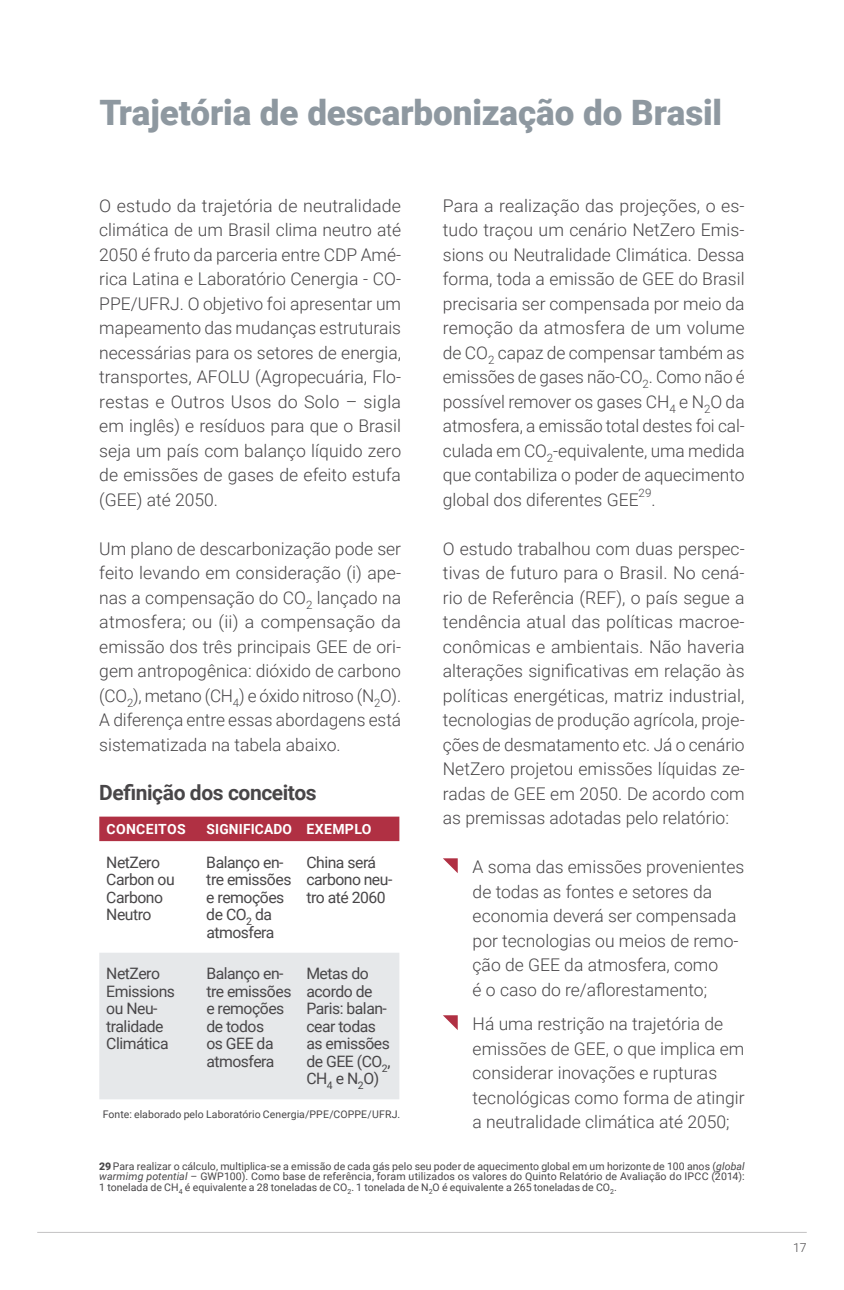
<style>
.page{position:relative;width:844px;height:1290px;background:#fff}
.page>*{position:absolute;margin:0;border:0;box-sizing:border-box;transform-origin:0 0}
.t1{font:900 35px "Roboto";letter-spacing:-.005em;color:#8e98a0}
.t2{font:700 21px "Roboto";letter-spacing:-.02em;color:#484648}
.t3{font:300 17.5px/24.5px "Roboto";color:#484648;text-align:justify}
.t4{font:15.75px/17.5px "Roboto";letter-spacing:-.03em;color:#484648}
.t5{font:700 14px "Roboto";letter-spacing:.015em;color:#fff}
.t6{font:300 12.25px "Roboto";color:#484648}
.t7{font:300 11.55px "Roboto";color:#484648}
.t8{font:10.5px/10.5px "Roboto";letter-spacing:.005em;color:#484648;text-align:justify}
.s1{font-weight:900}
.s2{font-style:italic}
</style>
<div class="page">
<hr style="left:37px;top:1232px;width:769px;height:1px;background:#c3c2c3">
<div style="left:99px;top:816px;width:300px;height:25px;background:#b03043"></div>
<div style="left:99px;top:953px;width:300px;height:146px;background:#e6e8ea"></div>
<svg style="left:443px;top:858px;width:14px;height:15px"></svg>
<svg style="left:443px;top:1015px;width:14px;height:15px"></svg>
<h1 class="t1" style="left:100px;top:89px;width:624px">Trajetória de descarbonização do Brasil</h1>
<p class="t3" style="left:99px;top:192px;width:303px">O estudo da trajetória de neutralidade climática de um Brasil clima neutro até 2050 é fruto da parceria entre CDP Amé&shy;rica Latina e Laboratório Cenergia - CO-PPE/UFRJ. O objetivo foi apresentar um mapeamento das mudanças estruturais necessárias para os setores de energia, transportes, AFOLU (Agropecuária, Flo&shy;restas e Outros Usos do Solo – sigla em inglês) e resíduos para que o Brasil seja um país com balanço líquido zero de emissões de gases de efeito estufa (GEE) até 2050.</p>
<p class="t3" style="left:99px;top:535px;width:303px">Um plano de descarbonização pode ser feito levando em consideração (i) ape&shy;nas a compensação do CO<sub>2</sub> lançado na atmosfera; ou (ii) a compensação da emissão dos três principais GEE de ori&shy;gem antropogênica: dióxido de carbono (CO<sub>2</sub>), metano (CH<sub>4</sub>) e óxido nitroso (N<sub>2</sub>O).<br>A diferença entre essas abordagens está sistematizada na tabela abaixo.</p>
<p class="t2" style="left:99px;top:777px;width:219px">Definição dos conceitos</p>
<p class="t5" style="left:106px;top:819px;width:81px">CONCEITOS</p>
<p class="t5" style="left:206px;top:819px;width:166px">SIGNIFICADO EXEMPLO</p>
<p class="t4" style="left:106px;top:853px;width:70px">NetZero<br>Carbon ou<br>Carbono<br>Neutro</p>
<p class="t4" style="left:206px;top:853px;width:87px">Balanço en&shy;tre emissões e remoções de CO<sub>2</sub> da atmosfera</p>
<p class="t4" style="left:306px;top:853px;width:87px">China será carbono neu&shy;tro até 2060</p>
<p class="t4" style="left:106px;top:964px;width:70px">NetZero<br>Emissions ou Neu&shy;tralidade<br>Climática</p>
<p class="t4" style="left:206px;top:964px;width:87px">Balanço en&shy;tre emissões e remoções de todos<br>os GEE da atmosfera</p>
<p class="t4" style="left:306px;top:964px;width:86px">Metas do acordo de<br>Paris: balan&shy;cear todas as emissões de GEE (CO<sub>2</sub>,<br>CH<sub>4</sub> e N<sub>2</sub>O)</p>
<p class="t8" style="left:103px;top:1109px;width:299px">Fonte: elaborado pelo Laboratório Cenergia/PPE/COPPE/UFRJ.</p>
<p class="t3" style="left:442px;top:192px;width:303px">Para a realização das projeções, o es&shy;tudo traçou um cenário NetZero Emis&shy;sions ou Neutralidade Climática. Dessa forma, toda a emissão de GEE do Brasil precisaria ser compensada por meio da remoção da atmosfera de um volume de CO<sub>2</sub> capaz de compensar também as emissões de gases não-CO<sub>2</sub>. Como não é possível remover os gases CH<sub>4</sub> e N<sub>2</sub>O da atmosfera, a emissão total destes foi cal&shy;culada em CO<sub>2</sub>-equivalente, uma medida que contabiliza o poder de aquecimento global dos diferentes GEE</p>
<p class="t7" style="left:638px;top:485px;width:14px">29</p>
<p class="t3" style="left:651px;top:486px;width:6px">.</p>
<p class="t3" style="left:442px;top:535px;width:303px">O estudo trabalhou com duas perspec&shy;tivas de futuro para o Brasil. No cená&shy;rio de Referência (REF), o país segue a tendência atual das políticas macroe&shy;conômicas e ambientais. Não haveria alterações significativas em relação às políticas energéticas, matriz industrial, tecnologias de produção agrícola, proje&shy;ções de desmatamento etc. Já o cenário NetZero projetou emissões líquidas ze&shy;radas de GEE em 2050. De acordo com as premissas adotadas pelo relatório:</p>
<p class="t3" style="left:472px;top:854px;width:273px;text-align:left">A soma das emissões provenientes de todas as fontes e setores da economia deverá ser compensada por tecnologias ou meios de remo&shy;ção de GEE da atmosfera, como<br>é o caso do re/aflorestamento;</p>
<p class="t3" style="left:472px;top:1011px;width:273px;text-align:left">Há uma restrição na trajetória de emissões de GEE, o que implica em considerar inovações e rupturas tecnológicas como forma de atingir a neutralidade climática até 2050;</p>
<p class="t8" style="left:99px;top:1160px;width:646px"><span class="s1">29</span>Para realizar o cálculo, multiplica-se a emissão de cada gás pelo seu poder de aquecimento global em um horizonte de 100 anos (<span class="s2">global warmimg potential</span> – GWP100). Como base de referência, foram utilizados os valores do Quinto Relatório de Avaliação do IPCC (2014):<br>1 tonelada de CH<sub>4</sub> é equivalente a 28 toneladas de CO<sub>2</sub>. 1 tonelada de N<sub>2</sub>O é equivalente a 265 toneladas de CO<sub>2</sub>.</p>
<p class="t6" style="left:793px;top:1239px;width:15px">17</p>
</div>
